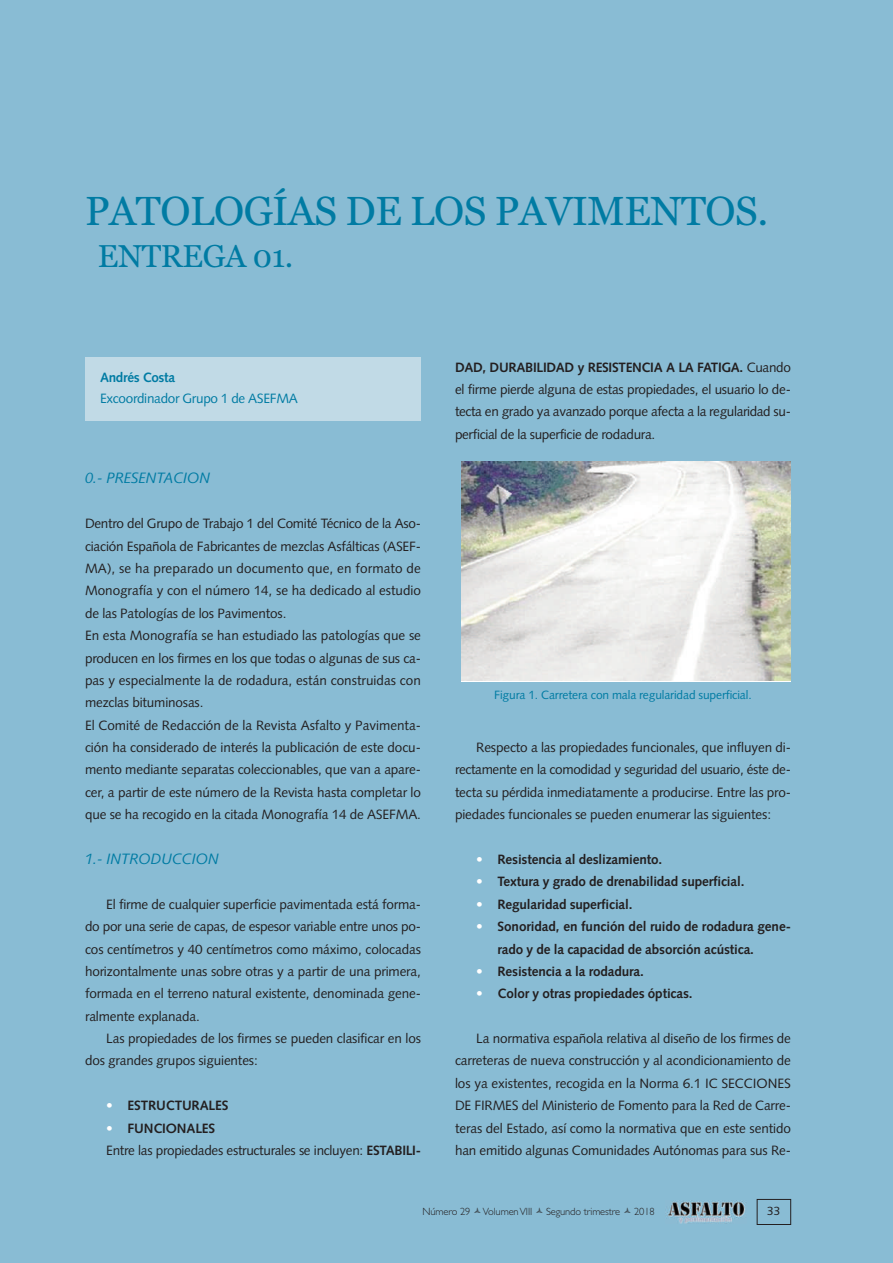
<style>
.page{position:relative;width:893px;height:1263px;background:#89bcd4}
.page>*{position:absolute;margin:0;border:0;box-sizing:border-box;transform-origin:0 0}
.t1{font:40.5px "Georgia";letter-spacing:-.01em;color:#007ba3}
.t2{font:31.5px "Georgia";letter-spacing:-.01em;color:#007ba3}
.t3{font:italic 15px "Syntax LT Std";letter-spacing:-.01em;color:#007ba3}
.t4{font:13.5px/22.4px "Syntax LT Std";letter-spacing:-.01em;color:#231f20;text-align:justify}
.t5{font:700 13.5px/22.4px "Syntax LT Std";letter-spacing:-.01em;color:#231f20}
.t6{font:13.5px "Syntax LT Std";letter-spacing:-.02em;color:#007ba3}
.t7{font:700 13.5px "Syntax LT Std";letter-spacing:-.02em;color:#007ba3}
.t8{font:12px "Syntax LT Std";letter-spacing:-.01em;color:#007ba3}
.t9{font:12px "Syntax LT Std";color:#231f20}
.t10{font:300 10.5px "Gill Sans";letter-spacing:-.01em;color:#231f20}
.s1{color:#fff}
.s2{font-weight:700;color:#fff}
.s3{font-weight:700}
</style>
<div class="page">
<img style="left:665px;top:1201px;width:80px;height:22px">
<div style="left:757px;top:1199px;width:34px;height:26px;border:1px solid #231f20"></div>
<div style="left:85px;top:357px;width:336px;height:64px;background:#c1dae6"></div>
<img style="left:462px;top:461px;width:329px;height:220px">
<h1 class="t1" style="left:85px;top:187px;width:685px">PATOLOGÍAS DE LOS PAVIMENTOS.</h1>
<h2 class="t2" style="left:98px;top:237px;width:197px">ENTREGA 01.</h2>
<p class="t7" style="left:100px;top:372px;width:77px">Andrés Costa</p>
<p class="t6" style="left:100px;top:392px;width:199px">Excoordinador Grupo 1 de ASEFMA</p>
<p class="t3" style="left:85px;top:472px;width:127px">0.- PRESENTACION</p>
<p class="t4" style="left:85px;top:514px;width:337px;text-align:left">Dentro del Grupo de Trabajo 1 del Comité Técnico de la Aso&shy;ciación Española de Fabricantes de mezclas Asfálticas (ASEF-MA), se ha preparado un documento que, en formato de Monografía y con el número 14, se ha dedicado al estudio de las Patologías de los Pavimentos.<br>En esta Monografía se han estudiado las patologías que se producen en los firmes en los que todas o algunas de sus ca&shy;pas y especialmente la de rodadura, están construidas con mezclas bituminosas.<br>El Comité de Redacción de la Revista Asfalto y Pavimenta&shy;ción ha considerado de interés la publicación de este docu&shy;mento mediante separatas coleccionables, que van a apare&shy;cer, a partir de este número de la Revista hasta completar lo que se ha recogido en la citada Monografía 14 de ASEFMA.</p>
<p class="t3" style="left:85px;top:853px;width:135px">1.- INTRODUCCION</p>
<p class="t4" style="left:85px;top:894px;width:337px;text-indent:21px">El firme de cualquier superficie pavimentada está forma&shy;do por una serie de capas, de espesor variable entre unos po&shy;cos centímetros y 40 centímetros como máximo, colocadas horizontalmente unas sobre otras y a partir de una primera, formada en el terreno natural existente, denominada gene&shy;ralmente explanada.</p>
<p class="t4" style="left:85px;top:1028px;width:337px;text-indent:21px">Las propiedades de los firmes se pueden clasificar en los dos grandes grupos siguientes:</p>
<p class="t5" style="left:106px;top:1095px;width:124px"><span class="s1">•</span> ESTRUCTURALES</p>
<p class="t4" style="left:106px;top:1118px;width:316px"><span class="s2">•</span> <span class="s3">FUNCIONALES<br></span>Entre las propiedades estructurales se incluyen: <span class="s3">ESTABILI-</span></p>
<p class="t4" style="left:455px;top:357px;width:337px"><span class="s3">DAD, DURABILIDAD y RESISTENCIA A LA FATIGA.</span> Cuando el firme pierde alguna de estas propiedades, el usuario lo de&shy;tecta en grado ya avanzado porque afecta a la regularidad su&shy;perficial de la superficie de rodadura.</p>
<p class="t8" style="left:494px;top:690px;width:259px">Figura 1. Carretera con mala regularidad superficial.</p>
<p class="t4" style="left:455px;top:737px;width:337px;text-indent:21px">Respecto a las propiedades funcionales, que influyen di&shy;rectamente en la comodidad y seguridad del usuario, éste de&shy;tecta su pérdida inmediatamente a producirse. Entre las pro&shy;piedades funcionales se pueden enumerar las siguientes:</p>
<p class="t5" style="left:476px;top:849px;width:188px"><span class="s1">•</span> Resistencia al deslizamiento.</p>
<p class="t5" style="left:476px;top:872px;width:270px"><span class="s1">•</span> Textura y grado de drenabilidad superficial.</p>
<p class="t5" style="left:476px;top:894px;width:158px"><span class="s1">•</span> Regularidad superficial.</p>
<p class="t5" style="left:497px;top:916px;width:295px;text-indent:-21px"><span class="s1">•</span> Sonoridad, en función del ruido de rodadura gene&shy;rado y de la capacidad de absorción acústica.</p>
<p class="t5" style="left:476px;top:961px;width:169px"><span class="s1">•</span> Resistencia a la rodadura.</p>
<p class="t5" style="left:476px;top:984px;width:218px"><span class="s1">•</span> Color y otras propiedades ópticas.</p>
<p class="t4" style="left:455px;top:1028px;width:337px;text-indent:21px">La normativa española relativa al diseño de los firmes de carreteras de nueva construcción y al acondicionamiento de los ya existentes, recogida en la Norma 6.1 IC SECCIONES DE FIRMES del Ministerio de Fomento para la Red de Carre&shy;teras del Estado, así como la normativa que en este sentido han emitido algunas Comunidades Autónomas para sus Re-</p>
<p class="t10" style="left:422px;top:1205px;width:111px">Número 29 VolumenVIII</p>
<p class="t10" style="left:546px;top:1205px;width:76px">Segundo trimestre</p>
<p class="t10" style="left:634px;top:1205px;width:22px">2018</p>
<p class="t9" style="left:767px;top:1206px;width:15px">33</p>
</div>
